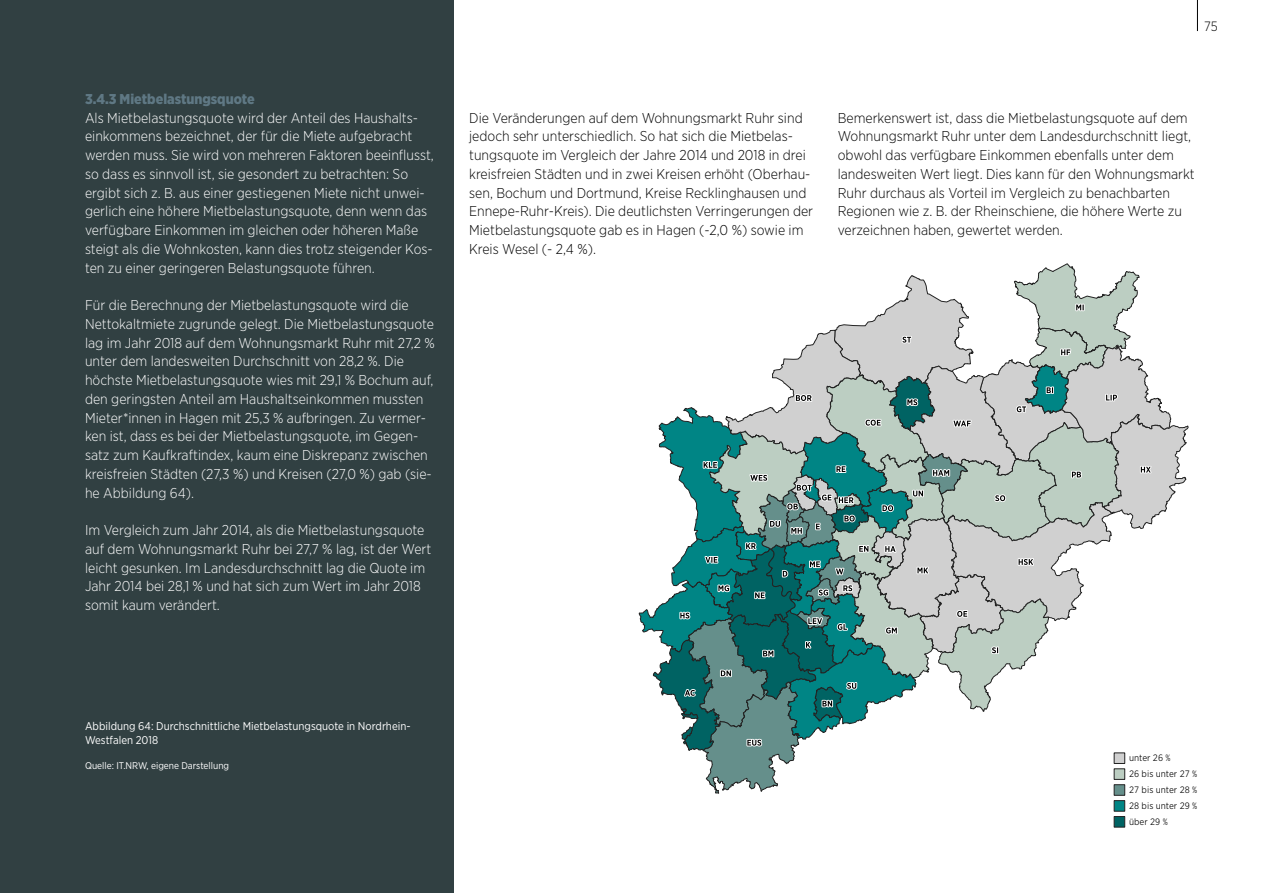
<style>
.page{position:relative;width:1263px;height:893px;background:#fff}
.page>*{position:absolute;margin:0;border:0;box-sizing:border-box;transform-origin:0 0}
.t1{font:300 14.25px/18.8px "Gotham Narrow";color:#fff}
.t2{font:300 14.25px/18.8px "Gotham Narrow";color:#000}
.t3{font:900 14.25px "Gotham Narrow";color:#5f7884}
.t4{font:300 13.5px "Gotham Narrow";color:#000}
.t5{font:11.25px/13.5px "Gotham Narrow";color:#fff}
.t6{font:9.75px "Gotham Narrow";color:#fff}
.t7{font:8.85px/15.9px "Gotham Narrow Office";color:#000}
</style>
<div class="page">
<hr style="left:1197px;top:0;width:1px;height:31px;background:#000">
<div style="left:0;top:0;width:454px;height:893px;background:#314042"></div>
<svg style="left:639px;top:263px;width:549px;height:531px"></svg>
<div style="left:1106px;top:737px;width:97px;height:132px;background:#fff"></div>
<div style="left:1114px;top:753px;width:11px;height:11px;background:#d0d0d0;border:1px solid #232323"></div>
<div style="left:1114px;top:768px;width:11px;height:12px;background:#bccec2;border:1px solid #232323"></div>
<div style="left:1114px;top:784px;width:11px;height:12px;background:#658f8b;border:1px solid #232323"></div>
<div style="left:1114px;top:800px;width:11px;height:11px;background:#008585;border:1px solid #232323"></div>
<div style="left:1114px;top:816px;width:11px;height:11px;background:#006363;border:1px solid #232323"></div>
<p class="t3" style="left:85px;top:89px;width:171px">3.4.3 Mietbelastungsquote</p>
<p class="t1" style="left:85px;top:108px;width:350px">Als Mietbelastungsquote wird der Anteil des Haushalts&shy;einkommens bezeichnet, der für die Miete aufgebracht werden muss. Sie wird von mehreren Faktoren beeinflusst, so dass es sinnvoll ist, sie gesondert zu betrachten: So ergibt sich z. B. aus einer gestiegenen Miete nicht unwei&shy;gerlich eine höhere Mietbelastungsquote, denn wenn das verfügbare Einkommen im gleichen oder höheren Maße steigt als die Wohnkosten, kann dies trotz steigender Kos&shy;ten zu einer geringeren Belastungsquote führen.</p>
<p class="t1" style="left:85px;top:295px;width:351px">Für die Berechnung der Mietbelastungsquote wird die Nettokaltmiete zugrunde gelegt. Die Mietbelastungsquote lag im Jahr 2018 auf dem Wohnungsmarkt Ruhr mit 27,2 % unter dem landesweiten Durchschnitt von 28,2 %. Die höchste Mietbelastungsquote wies mit 29,1 % Bochum auf, den geringsten Anteil am Haushaltseinkommen mussten Mieter*innen in Hagen mit 25,3 % aufbringen. Zu vermer&shy;ken ist, dass es bei der Mietbelastungsquote, im Gegen&shy;satz zum Kaufkraftindex, kaum eine Diskrepanz zwischen kreisfreien Städten (27,3 %) und Kreisen (27,0 %) gab (sie&shy;he Abbildung 64).</p>
<p class="t1" style="left:85px;top:520px;width:348px">Im Vergleich zum Jahr 2014, als die Mietbelastungsquote auf dem Wohnungsmarkt Ruhr bei 27,7 % lag, ist der Wert leicht gesunken. Im Landesdurchschnitt lag die Quote im Jahr 2014 bei 28,1 % und hat sich zum Wert im Jahr 2018 somit kaum verändert.</p>
<p class="t4" style="left:1204px;top:18px;width:15px">75</p>
<p class="t2" style="left:469px;top:108px;width:346px">Die Veränderungen auf dem Wohnungsmarkt Ruhr sind jedoch sehr unterschiedlich. So hat sich die Mietbelas&shy;tungsquote im Vergleich der Jahre 2014 und 2018 in drei kreisfreien Städten und in zwei Kreisen erhöht (Oberhau&shy;sen, Bochum und Dortmund, Kreise Recklinghausen und Ennepe-Ruhr-Kreis). Die deutlichsten Verringerungen der Mietbelastungsquote gab es in Hagen (-2,0 %) sowie im Kreis Wesel (- 2,4 %).</p>
<p class="t2" style="left:838px;top:108px;width:359px">Bemerkenswert ist, dass die Mietbelastungsquote auf dem Wohnungsmarkt Ruhr unter dem Landesdurchschnitt liegt, obwohl das verfügbare Einkommen ebenfalls unter dem landesweiten Wert liegt. Dies kann für den Wohnungsmarkt Ruhr durchaus als Vorteil im Vergleich zu benachbarten Regionen wie z. B. der Rheinschiene, die höhere Werte zu verzeichnen haben, gewertet werden.</p>
<p class="t5" style="left:85px;top:719px;width:327px">Abbildung 64: Durchschnittliche Mietbelastungsquote in Nordrhein-<br>Westfalen 2018</p>
<p class="t6" style="left:85px;top:759px;width:146px">Quelle: IT.NRW, eigene Darstellung</p>
<p class="t7" style="left:1129px;top:751px;width:70px">unter 26 %<br>26 bis unter 27 %<br>27 bis unter 28 %<br>28 bis unter 29 % über 29 %</p>
</div>
